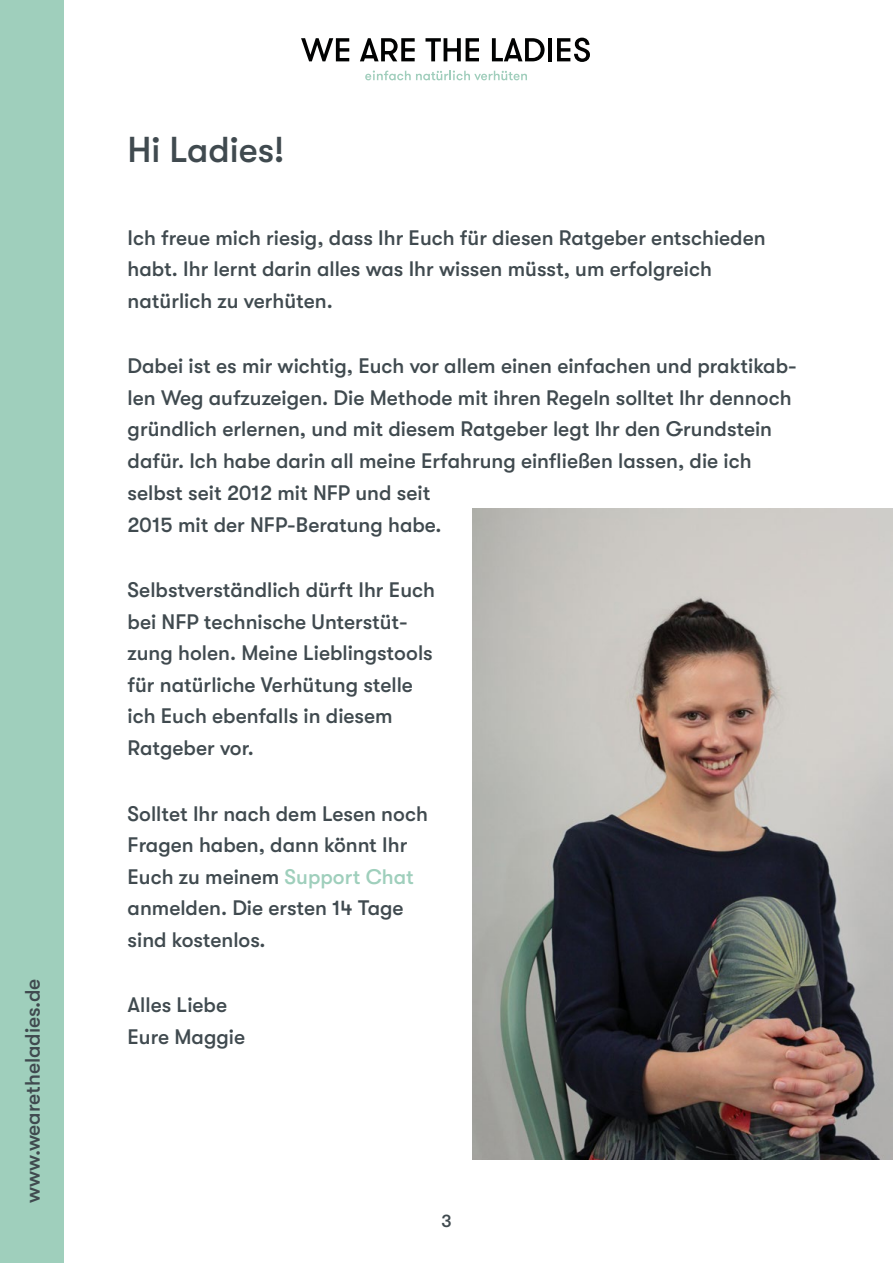
<style>
.page{position:relative;width:893px;height:1263px;background:#fff}
.page>*{position:absolute;margin:0;border:0;box-sizing:border-box;transform-origin:0 0}
.t1{font:500 36px "GT Walsheim";color:#404a4f}
.t2{font:500 21px/31.5px "GT Walsheim";color:#404a4f}
.t3{font:500 18px "GT Walsheim";color:#404a4f}
.s1{color:#9fcfbc}
</style>
<div class="page">
<div style="left:0;top:0;width:64px;height:1263px;background:#9fcfbc"></div>
<svg style="left:301px;top:38px;width:48px;height:23px"></svg>
<svg style="left:360px;top:38px;width:55px;height:23px"></svg>
<svg style="left:425px;top:38px;width:54px;height:23px"></svg>
<svg style="left:492px;top:38px;width:53px;height:23px"></svg>
<hr style="left:548px;top:38px;width:4px;height:23px;background:#010202">
<svg style="left:557px;top:38px;width:33px;height:24px"></svg>
<svg style="left:365px;top:70px;width:162px;height:10px"></svg>
<img style="left:472px;top:509px;width:421px;height:650px">
<p class="t2" style="left:17px;top:1203px;width:226px;rotate:-90deg">www.wearetheladies.de</p>
<h1 class="t1" style="left:128px;top:129px;width:158px">Hi Ladies!</h1>
<p class="t2" style="left:128px;top:222px;width:640px">Ich freue mich riesig, dass Ihr Euch für diesen Ratgeber entschieden habt. Ihr lernt darin alles was Ihr wissen müsst, um erfolgreich natürlich zu verhüten.</p>
<p class="t2" style="left:128px;top:350px;width:671px">Dabei ist es mir wichtig, Euch vor allem einen einfachen und praktikab&shy;len Weg aufzuzeigen. Die Methode mit ihren Regeln solltet Ihr dennoch gründlich erlernen, und mit diesem Ratgeber legt Ihr den Grundstein dafür. Ich habe darin all meine Erfahrung einfließen lassen, die ich selbst seit 2012 mit NFP und seit<br>2015 mit der NFP-Beratung habe.</p>
<p class="t2" style="left:128px;top:574px;width:309px">Selbstverständlich dürft Ihr Euch bei NFP technische Unterstüt&shy;zung holen. Meine Lieblingstools für natürliche Verhütung stelle ich Euch ebenfalls in diesem<br>Ratgeber vor.</p>
<p class="t2" style="left:128px;top:797px;width:302px">Solltet Ihr nach dem Lesen noch<br>Fragen haben, dann könnt Ihr<br>Euch zu meinem <span class="s1">Support Chat </span>anmelden. Die ersten 14 Tage sind kostenlos.</p>
<p class="t2" style="left:128px;top:989px;width:119px">Alles Liebe<br>Eure Maggie</p>
<p class="t3" style="left:441px;top:1211px;width:12px">3</p>
</div>
